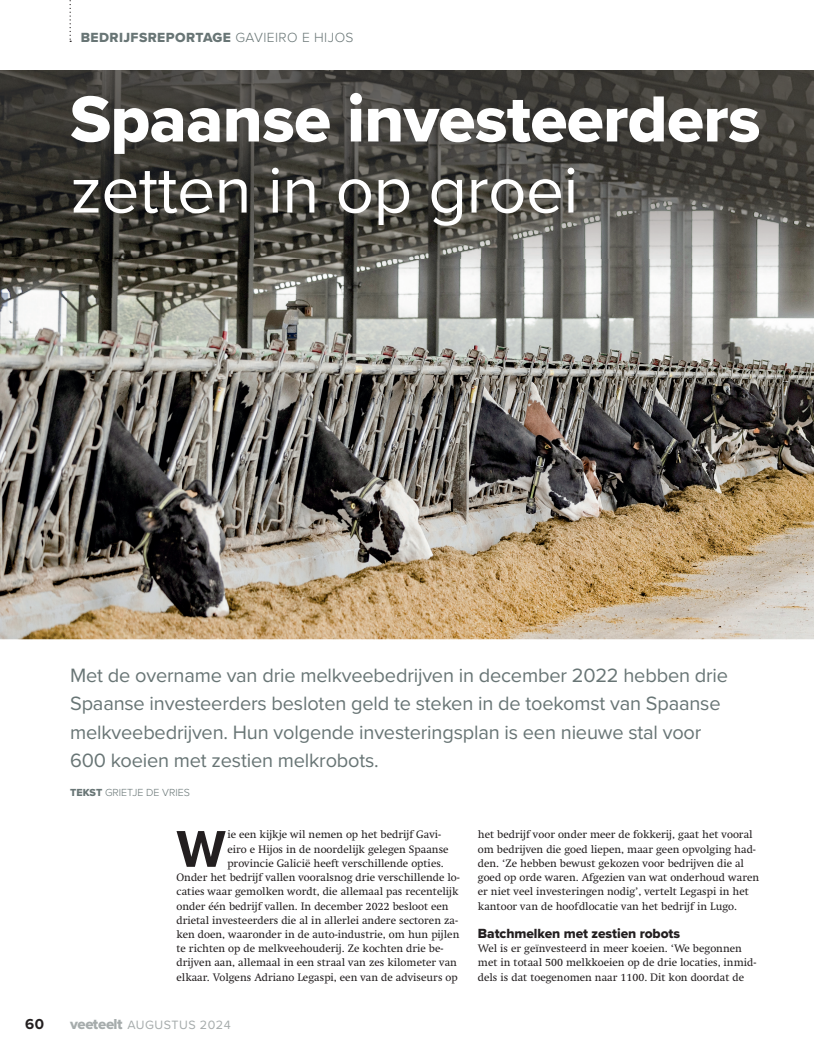
<style>
.page{position:relative;width:814px;height:1051px;background:#fff}
.page>*{position:absolute;margin:0;border:0;box-sizing:border-box;transform-origin:0 0}
.t1{font:67.5px "Proxima Nova Extrabld";letter-spacing:-.01em;color:#fff}
.t2{font:67.5px "Proxima Nova";letter-spacing:-.01em;color:#fff}
.t3{font:700 53.62px "Proxima Nova";color:#231f20}
.t4{font:20px/28.5px "Proxima Nova";letter-spacing:-.01em;color:#687575}
.t5{font:700 15px "Proxima Nova";color:#231f20}
.t6{font:13.75px "Proxima Nova Extrabld";letter-spacing:.03em;color:#687575}
.t7{font:13.75px "Proxima Nova Extrabld";letter-spacing:-.005em;color:#231f20}
.t8{font:12.5px "Proxima Nova";letter-spacing:.04em;color:#a6acac}
.t9{font:11px/14.2px "Swift LT Pro";color:#231f20}
.t10{font:300 10.62px "Proxima Nova";color:#687575}
.s1{font-family:"Proxima Nova";font-weight:300}
.s2{font-family:"Proxima Nova Extrabld";font-weight:400}
.s3{font-family:"Proxima Nova Extrabld";font-size:15px}
</style>
<div class="page">
<img style="left:0;top:298px;width:813px;height:341px">
<img style="left:0;top:70px;width:813px;height:228px">
<svg style="left:70px;top:0;width:1px;height:42px"></svg>
<p class="t6" style="left:81px;top:27px;width:274px">BEDRIJFSREPORTAGE <span class="s1">GAVIEIRO E HIJOS</span></p>
<h1 class="t1" style="left:70px;top:69px;width:692px">Spaanse investeerders</h1>
<h1 class="t2" style="left:70px;top:140px;width:510px">zetten in op groei</h1>
<p class="t4" style="left:70px;top:660px;width:659px">Met de overname van drie melkveebedrijven in december 2022 hebben drie Spaanse investeerders besloten geld te steken in de toekomst van Spaanse melkveebedrijven. Hun volgende investeringsplan is een nieuwe stal voor 600 koeien met zestien melkrobots.</p>
<p class="t10" style="left:70px;top:784px;width:121px"><span class="s2">TEKST</span> GRIETJE DE VRIES</p>
<h2 class="t3" style="left:176px;top:809px;width:51px">W</h2>
<p class="t9" style="left:227px;top:827px;width:215px">ie een kĳkje wil nemen op het bedrĳf Gavi-</p>
<p class="t9" style="left:227px;top:842px;width:223px">eiro e Hĳo s in de noordelĳk gelegen Spaanse</p>
<p class="t9" style="left:227px;top:856px;width:218px">provincie Galicië heeft verschillende opties.</p>
<p class="t9" style="left:176px;top:870px;width:285px">Onder het bedrĳf vallen vooralsnog drie verschillende lo-</p>
<p class="t9" style="left:176px;top:884px;width:283px">caties waar gemolken wordt, die allemaal pas recentelĳk</p>
<p class="t9" style="left:176px;top:899px;width:274px">onder één bedrĳf vallen. In december 2022 besloot een</p>
<p class="t9" style="left:176px;top:913px;width:283px">drietal investeerders die al in allerlei andere sectoren za-</p>
<p class="t9" style="left:176px;top:927px;width:284px">ken doen, waaronder in de auto-industrie, om hun pĳlen</p>
<p class="t9" style="left:176px;top:941px;width:268px">te richten op de melkveehouderĳ. Ze kochten drie be-</p>
<p class="t9" style="left:176px;top:955px;width:282px">drĳven aan, allemaal in een straal van zes kilometer van</p>
<p class="t9" style="left:176px;top:970px;width:283px">elkaar. Volgens Adriano Legaspi, een van de adviseurs op</p>
<h3 class="t5" style="left:25px;top:1013px;width:21px">60</h3>
<p class="t8" style="left:70px;top:1016px;width:162px"><span class="s3">veeteelt</span> AUGUSTUS 2024</p>
<p class="t9" style="left:478px;top:827px;width:283px">het bedrĳf voor onder meer de fokkerĳ, gaat het vooral om bedrĳven die goed liepen, maar geen opvolging had&shy;den. ‘Ze hebben bewust gekozen voor bedrĳven die al goed op orde waren. Afgezien van wat onderhoud waren er niet veel investeringen nodig’, vertelt Legaspi in het kantoor van de hoofdl ocatie van het bedrĳf in Lugo.</p>
<p class="t7" style="left:478px;top:923px;width:204px">Batchmelken met zestien robots</p>
<p class="t9" style="left:478px;top:941px;width:280px">Wel is er geïnvesteerd in meer koeien. ‘We begonnen met in totaal 500 melkkoeien op de drie locaties, inmid&shy;dels is dat toegenomen naar 1100. Dit kon doordat de</p>
</div>
